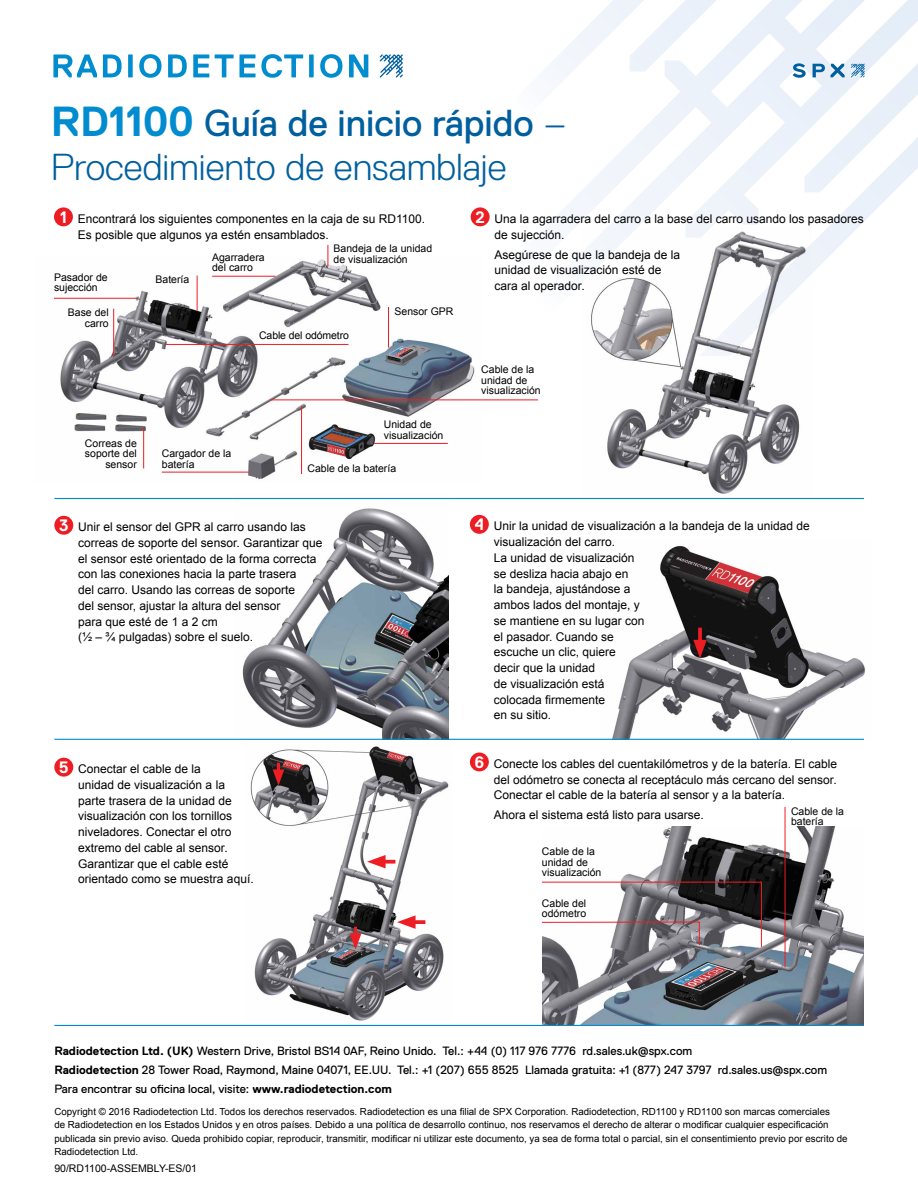
<style>
.page{position:relative;width:918px;height:1188px;background:#fff}
.page>*{position:absolute;margin:0;border:0;box-sizing:border-box;transform-origin:0 0}
.t1{font:300 37.5px/43.5px "Replica Std";color:#005f9e}
.t2{font:700 16.5px "Replica Std";color:#fff}
.t3{font:12px/15.8px "Arial";color:#000}
.t4{font:12px/19.2px "Replica Std";color:#000}
.t5{font:10.5px/10.5px "Arial";color:#000}
.t6{font:9.75px/13.5px "Arial";color:#000}
.s1{font-weight:700;font-size:42px;color:#008ccf}
.s2{font-weight:400}
.s3{font-weight:700}
</style>
<div class="page">
<svg style="left:811px;top:225px;width:49px;height:49px"></svg>
<svg style="left:380px;top:54px;width:23px;height:23px"></svg>
<svg style="left:53px;top:54px;width:44px;height:23px"></svg>
<svg style="left:103px;top:54px;width:19px;height:23px"></svg>
<svg style="left:128px;top:54px;width:5px;height:23px"></svg>
<svg style="left:139px;top:54px;width:23px;height:24px"></svg>
<svg style="left:168px;top:54px;width:19px;height:23px"></svg>
<svg style="left:193px;top:54px;width:16px;height:23px"></svg>
<svg style="left:215px;top:54px;width:88px;height:24px"></svg>
<svg style="left:309px;top:54px;width:5px;height:23px"></svg>
<svg style="left:320px;top:54px;width:22px;height:24px"></svg>
<svg style="left:349px;top:54px;width:19px;height:23px"></svg>
<svg style="left:546px;top:0;width:372px;height:225px"></svg>
<div style="left:54px;top:207px;width:19px;height:19px;background:#ed1d24;border-radius:50%"></div>
<div style="left:470px;top:515px;width:19px;height:19px;background:#ed1d24;border-radius:50%"></div>
<div style="left:54px;top:758px;width:19px;height:19px;background:#ed1d24;border-radius:50%"></div>
<div style="left:471px;top:207px;width:19px;height:19px;background:#ed1d24;border-radius:50%"></div>
<div style="left:54px;top:516px;width:19px;height:19px;background:#ed1d24;border-radius:50%"></div>
<img style="left:54px;top:255px;width:427px;height:225px">
<hr style="left:54px;top:298px;width:83px;height:1px;background:#ed1d24">
<hr style="left:166px;top:344px;width:182px;height:1px;background:#ed1d24">
<hr style="left:374px;top:443px;width:74px;height:1px;background:#ed1d24">
<hr style="left:301px;top:406px;width:1px;height:68px;background:#ed1d24">
<hr style="left:270px;top:400px;width:268px;height:1px;background:#ed1d24">
<hr style="left:388px;top:307px;width:1px;height:41px;background:#ed1d24">
<svg style="left:328px;top:245px;width:1px;height:21px"></svg>
<hr style="left:162px;top:472px;width:87px;height:1px;background:#ed1d24">
<hr style="left:212px;top:276px;width:64px;height:1px;background:#ed1d24">
<hr style="left:113px;top:309px;width:1px;height:47px;background:#ed1d24">
<hr style="left:197px;top:276px;width:1px;height:35px;background:#ed1d24">
<hr style="left:143px;top:428px;width:1px;height:40px;background:#ed1d24">
<img style="left:582px;top:228px;width:229px;height:270px">
<img style="left:235px;top:497px;width:213px;height:242px">
<img style="left:600px;top:546px;width:265px;height:193px">
<svg style="left:698px;top:628px;width:4px;height:12px"></svg>
<svg style="left:693px;top:640px;width:14px;height:18px"></svg>
<img style="left:542px;top:827px;width:322px;height:198px">
<hr style="left:785px;top:807px;width:1px;height:160px;background:#ed1d24">
<svg style="left:541px;top:881px;width:221px;height:67px"></svg>
<hr style="left:54px;top:498px;width:810px;height:1px;background:#008ccf">
<img style="left:250px;top:746px;width:199px;height:275px">
<svg style="left:386px;top:860px;width:9px;height:4px"></svg>
<svg style="left:367px;top:855px;width:19px;height:13px"></svg>
<svg style="left:416px;top:920px;width:9px;height:4px"></svg>
<svg style="left:397px;top:915px;width:19px;height:14px"></svg>
<svg style="left:350px;top:927px;width:11px;height:23px"></svg>
<svg style="left:273px;top:763px;width:11px;height:23px"></svg>
<hr style="left:54px;top:739px;width:810px;height:1px;background:#008ccf">
<hr style="left:54px;top:1025px;width:810px;height:1px;background:#008ccf">
<div style="left:470px;top:753px;width:19px;height:18px;background:#ed1d24;border-radius:50%"></div>
<h1 class="t1" style="left:51px;top:102px;width:517px"><span class="s1">RD1100</span> <span class="s2">Guía de inicio rápido</span> –<br>Procedimiento de ensamblaje</h1>
<h2 class="t2" style="left:60px;top:208px;width:8px">1</h2>
<p class="t3" style="left:78px;top:211px;width:349px">Encontrará los siguientes componentes en la caja de su RD1100.<br>Es posible que algunos ya estén ensamblados.</p>
<p class="t5" style="left:54px;top:272px;width:55px">Pasador de sujección</p>
<p class="t5" style="left:68px;top:308px;width:42px;text-align:right">Base del carro</p>
<p class="t5" style="left:155px;top:274px;width:35px">Batería</p>
<p class="t5" style="left:212px;top:252px;width:54px">Agarradera del carro</p>
<p class="t5" style="left:334px;top:243px;width:100px">Bandeja de la unidad de visualización</p>
<p class="t5" style="left:394px;top:306px;width:60px">Sensor GPR</p>
<p class="t5" style="left:259px;top:331px;width:91px">Cable del odómetro</p>
<p class="t5" style="left:85px;top:438px;width:53px;text-align:right">Correas de soporte del sensor</p>
<p class="t5" style="left:162px;top:449px;width:71px">Cargador de la batería</p>
<p class="t5" style="left:384px;top:420px;width:61px">Unidad de visualización</p>
<p class="t5" style="left:308px;top:463px;width:90px">Cable de la batería</p>
<h2 class="t2" style="left:475px;top:208px;width:11px">2</h2>
<p class="t3" style="left:495px;top:211px;width:371px">Una la agarradera del carro a la base del carro usando los pasadores de sujección.</p>
<p class="t3" style="left:495px;top:247px;width:187px">Asegúrese de que la bandeja de la unidad de visualización esté de cara al operador.</p>
<p class="t5" style="left:481px;top:365px;width:61px">Cable de la unidad de visualización</p>
<h2 class="t2" style="left:59px;top:516px;width:11px">3</h2>
<h2 class="t2" style="left:475px;top:515px;width:11px">4</h2>
<p class="t3" style="left:78px;top:519px;width:246px">Unir el sensor del GPR al carro usando las correas de soporte del sensor. Garantizar que el sensor esté orientado de la forma correcta con las conexiones hacia la parte trasera<br>del carro. Usando las correas de soporte<br>del sensor, ajustar la altura del sensor<br>para que esté de 1 a 2 cm<br>(½ – ¾ pulgadas) sobre el suelo.</p>
<p class="t3" style="left:494px;top:518px;width:318px">Unir la unidad de visualización a la bandeja de la unidad de visualización del carro.<br>La unidad de visualización<br>se desliza hacia abajo en<br>la bandeja, ajustándose a<br>ambos lados del montaje, y<br>se mantiene en su lugar con<br>el pasador. Cuando se<br>escuche un clic, quiere<br>decir que la unidad<br>de visualización está<br>colocada firmemente<br>en su sitio.</p>
<h2 class="t2" style="left:59px;top:758px;width:11px">5</h2>
<h2 class="t2" style="left:475px;top:753px;width:11px">6</h2>
<p class="t3" style="left:78px;top:761px;width:177px">Conectar el cable de la<br>unidad de visualización a la parte trasera de la unidad de visualización con los tornillos niveladores. Conectar el otro extremo del cable al sensor.<br>Garantizar que el cable esté orientado como se muestra aquí.</p>
<p class="t3" style="left:494px;top:756px;width:345px;text-align:justify">Conecte los cables del cuentakilómetros y de la batería. El cable del odómetro se conecta al receptáculo más cercano del sensor.<br>Conectar el cable de la batería al sensor y a la batería.</p>
<p class="t5" style="left:791px;top:806px;width:55px">Cable de la batería</p>
<p class="t3" style="left:494px;top:807px;width:212px">Ahora el sistema está listo para usarse.</p>
<p class="t5" style="left:542px;top:846px;width:61px">Cable de la unidad de visualización</p>
<p class="t5" style="left:542px;top:898px;width:46px">Cable del odómetro</p>
<p class="t4" style="left:54px;top:1041px;width:774px"><span class="s3">Radiodetection Ltd. (UK)</span> Western Drive, Bristol BS14 0AF, Reino Unido. Tel.: +44 (0) 117 976 7776 rd.sales.uk@spx.com<br><span class="s3">Radiodetection</span> 28 Tower Road, Raymond, Maine 04071, EE.UU. Tel.: +1 (207) 655 8525 Llamada gratuita: +1 (877) 247 3797 rd.sales.us@spx.com<br>Para encontrar su oficina local, visite: <span class="s3">www.radiodetection.com</span></p>
<p class="t6" style="left:54px;top:1104px;width:795px">Copyright © 2016 Radiodetection Ltd. Todos los derechos reservados. Radiodetection es una filial de SPX Corporation. Radiodetection, RD1100 y RD1100 son marcas comerciales<br>de Radiodetection en los Estados Unidos y en otros países. Debido a una política de desarrollo continuo, nos reservamos el derecho de alterar o modificar cualquier especificación publicada sin previo aviso. Queda prohibido copiar, reproducir, transmitir, modificar ni utilizar este documento, ya sea de forma total o parcial, sin el consentimiento previo por escrito de Radiodetection Ltd.</p>
<p class="t5" style="left:54px;top:1163px;width:144px">90/RD1100-ASSEMBLY-ES/01</p>
</div>
